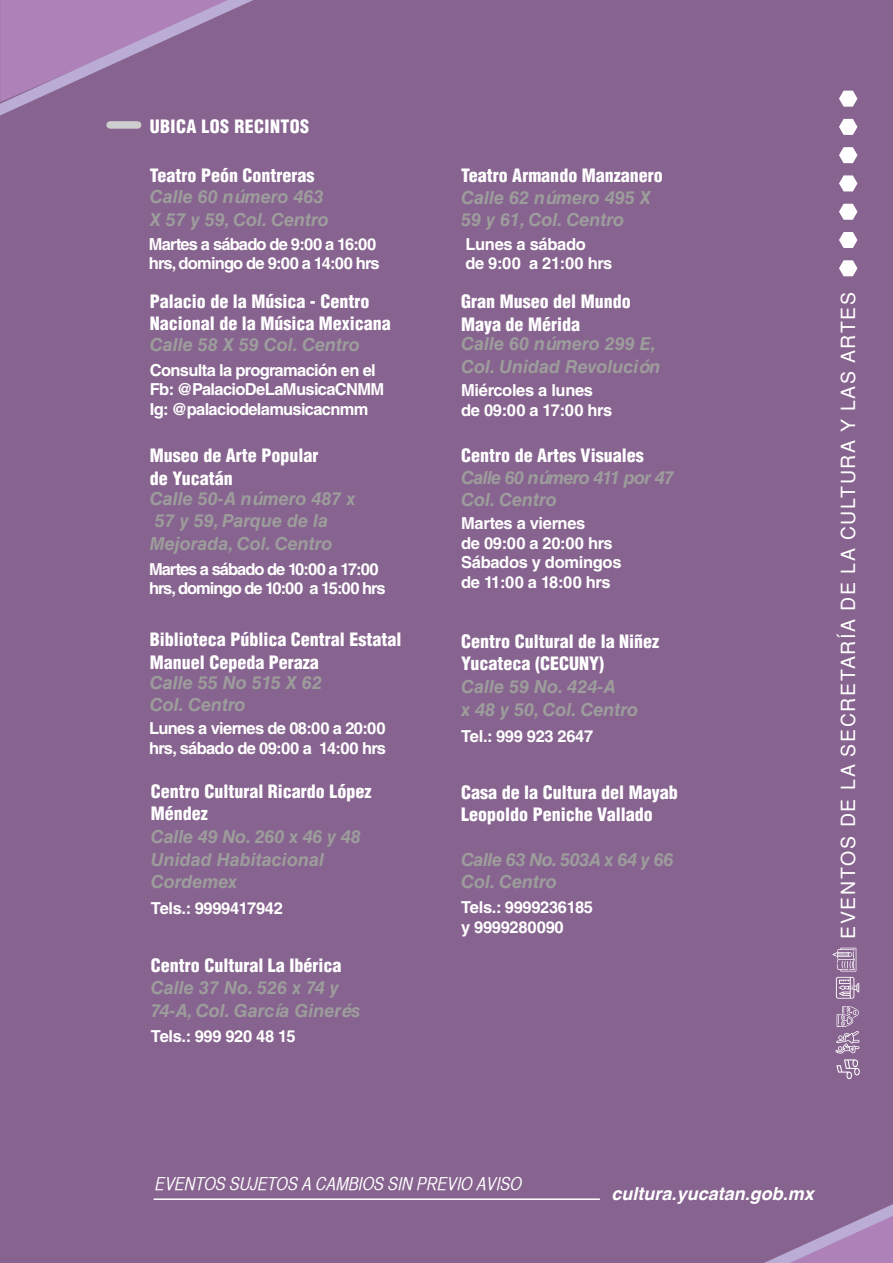
<style>
.page{position:relative;width:893px;height:1263px;background:#87638f}
.page>*{position:absolute;margin:0;border:0;box-sizing:border-box;transform-origin:0 0}
.t1{font:19.5px "Helvetica";letter-spacing:.085em;color:#fff}
.t2{font:900 condensed 18px/22.5px "Helvetica LT Std";color:#fff}
.t3{font:italic 700 18px/22.5px "Helvetica LT Std";color:#9d9d9c}
.t4{font:18px "Helvetica CY Oblique";color:#fff}
.t5{font:italic 700 18px/22.5px "Helvetica LT Std";letter-spacing:-.04em;color:#9d9d9c}
.t6{font:italic 700 18px/22.5px "Helvetica LT Std";letter-spacing:-.03em;color:#9d9d9c}
.t7{font:italic 700 18px "Helvetica";color:#fff}
.t8{font:900 condensed 18px "Helvetica LT Std";letter-spacing:.02em;color:#fff}
.t9{font:700 16.5px/19.5px "Helvetica LT Std";letter-spacing:-.02em;color:#fff}
.t10{font:700 16.5px/19.5px "Helvetica LT Std";letter-spacing:-.04em;color:#fff}
.t11{font:700 16.5px/19.5px "Helvetica LT Std";letter-spacing:-.06em;color:#fff}
</style>
<div class="page">
<svg style="left:0;top:0;width:253px;height:115px"></svg>
<svg style="left:839px;top:260px;width:18px;height:16px"></svg>
<svg style="left:839px;top:232px;width:18px;height:16px"></svg>
<svg style="left:839px;top:204px;width:18px;height:16px"></svg>
<svg style="left:839px;top:175px;width:18px;height:16px"></svg>
<svg style="left:839px;top:147px;width:18px;height:16px"></svg>
<svg style="left:839px;top:119px;width:18px;height:16px"></svg>
<svg style="left:839px;top:91px;width:18px;height:16px"></svg>
<svg style="left:836px;top:977px;width:23px;height:22px"></svg>
<svg style="left:833px;top:948px;width:23px;height:23px"></svg>
<svg style="left:835px;top:1006px;width:25px;height:73px"></svg>
<div style="left:110px;top:121px;width:28px;height:8px;background:#cecece"></div>
<hr style="left:154px;top:1198px;width:445px;height:2px;background:#fff">
<svg style="left:764px;top:1204px;width:129px;height:59px"></svg>
<p class="t8" style="left:150px;top:115px;width:161px">UBICA LOS RECINTOS</p>
<p class="t2" style="left:150px;top:164px;width:166px">Teatro Peón Contreras</p>
<p class="t3" style="left:150px;top:185px;width:180px">Calle 60 número 463<br>X 57 y 59, Col. Centro</p>
<p class="t10" style="left:149px;top:234px;width:232px">Martes a sábado de 9:00 a 16:00 hrs, domingo de 9:00 a 14:00 hrs</p>
<p class="t2" style="left:150px;top:290px;width:243px">Palacio de la Música - Centro<br>Nacional de la Música Mexicana</p>
<p class="t3" style="left:150px;top:333px;width:211px">Calle 58 X 59 Col. Centro</p>
<p class="t10" style="left:150px;top:360px;width:236px">Consulta la programación en el<br>Fb: @PalacioDeLaMusicaCNMM<br>Ig: @palaciodelamusicacnmm</p>
<p class="t2" style="left:150px;top:444px;width:170px">Museo de Arte Popular de Yucatán</p>
<p class="t3" style="left:150px;top:487px;width:207px">Calle 50-A número 487 x<br>57 y 59, Parque de la<br>Mejorada, Col. Centro</p>
<p class="t11" style="left:149px;top:559px;width:238px">Martes a sábado de 10:00 a 17:00 hrs, domingo de 10:00 a 15:00 hrs</p>
<p class="t2" style="left:150px;top:628px;width:253px">Biblioteca Pública Central Estatal<br>Manuel Cepeda Peraza</p>
<p class="t3" style="left:150px;top:671px;width:174px">Calle 55 No 515 X 62<br>Col. Centro</p>
<p class="t10" style="left:149px;top:718px;width:239px">Lunes a viernes de 08:00 a 20:00 hrs, sábado de 09:00 a 14:00 hrs</p>
<p class="t2" style="left:151px;top:779px;width:222px">Centro Cultural Ricardo López<br>Méndez</p>
<p class="t3" style="left:151px;top:825px;width:211px">Calle 49 No. 260 x 46 y 48<br>Unidad Habitacional<br>Cordemex</p>
<p class="t9" style="left:151px;top:898px;width:133px">Tels.: 9999417942</p>
<p class="t2" style="left:151px;top:954px;width:192px">Centro Cultural La Ibérica</p>
<p class="t3" style="left:151px;top:976px;width:211px">Calle 37 No. 526 x 74 y<br>74-A, Col. García Ginerés</p>
<p class="t9" style="left:151px;top:1026px;width:146px">Tels.: 999 920 48 15</p>
<p class="t2" style="left:461px;top:164px;width:203px">Teatro Armando Manzanero</p>
<p class="t3" style="left:461px;top:186px;width:191px">Calle 62 número 495 X<br>59 y 61, Col. Centro</p>
<p class="t9" style="left:465px;top:234px;width:149px">Lunes a sábado<br>de 9:00 a 21:00 hrs</p>
<p class="t2" style="left:461px;top:290px;width:171px">Gran Museo del Mundo<br>Maya de Mérida</p>
<p class="t3" style="left:461px;top:332px;width:201px">Calle 60 número 299 E,<br>Col. Unidad Revolución</p>
<p class="t9" style="left:461px;top:380px;width:153px">Miércoles a lunes de 09:00 a 17:00 hrs</p>
<p class="t2" style="left:461px;top:444px;width:184px">Centro de Artes Visuales</p>
<p class="t5" style="left:461px;top:466px;width:215px">Calle 60 número 411 por 47<br>Col. Centro</p>
<p class="t9" style="left:461px;top:513px;width:162px">Martes a viernes<br>de 09:00 a 20:00 hrs<br>Sábados y domingos de 11:00 a 18:00 hrs</p>
<p class="t2" style="left:461px;top:630px;width:200px">Centro Cultural de la Niñez<br>Yucateca (CECUNY)</p>
<p class="t3" style="left:461px;top:676px;width:178px">Calle 59 No. 424-A<br>x 48 y 50, Col. Centro</p>
<p class="t9" style="left:461px;top:726px;width:134px">Tel.: 999 923 2647</p>
<p class="t2" style="left:461px;top:780px;width:218px">Casa de la Cultura del Mayab<br>Leopoldo Peniche Vallado</p>
<p class="t6" style="left:461px;top:848px;width:214px">Calle 63 No. 503A x 64 y 66<br>Col. Centro</p>
<p class="t9" style="left:461px;top:897px;width:133px">Tels.: 9999236185 y 9999280090</p>
<p class="t1" style="left:837px;top:939px;width:648px;rotate:-90deg">EVENTOS DE LA SECRETARÍA DE LA CULTURA Y LAS ARTES</p>
<p class="t4" style="left:156px;top:1173px;width:368px">EVENTOS SUJETOS A CAMBIOS SIN PREVIO AVISO</p>
<p class="t7" style="left:612px;top:1179px;width:204px">cultura.yucatan.gob.mx</p>
</div>
